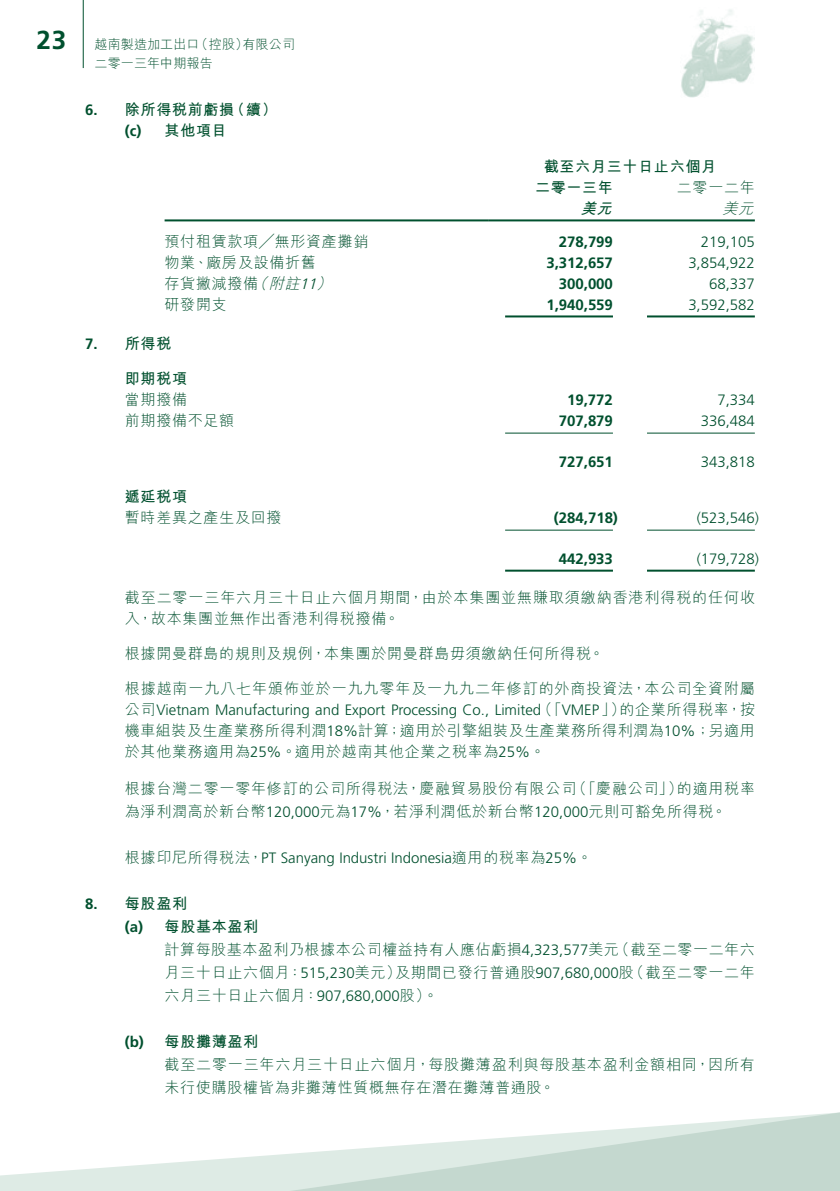
<style>
.page{position:relative;width:840px;height:1191px;background:#fff}
.page>*{position:absolute;margin:0;border:0;box-sizing:border-box;transform-origin:0 0}
.t1{font:700 26px "Frutiger LT Std";color:#00502e}
.Notes{font:300 15px/21px "M Hei HK";letter-spacing:.05em;color:#00502e}
.Notes-2{font:300 15px "Frutiger LT Std";color:#00502e}
.Notes-3{font:700 15px "Frutiger LT Std";color:#00502e}
.Notes-4{font:700 15px "M Hei HK";letter-spacing:.05em;color:#00502e}
.Notes_HD1{font:700 15px "M Hei HK";letter-spacing:.05em;color:#00502e}
.Notes_HD2{font:700 15px "M Hei HK";letter-spacing:.05em;color:#00502e}
.Notes_HD2-2{font:700 15px "Frutiger LT Std";color:#00502e}
.Notes_HD1-2{font:700 15px "Frutiger LT Std";color:#00502e}
.Notes-5{font:italic 300 15px "M Hei HK";color:#00502e}
.Notes-6{font:italic 700 15px "M Hei HK";color:#00502e}
.Notes-7{font:italic 300 15px "Frutiger LT Std";color:#00502e}
.t2{font:300 13px/19px "M Hei HK";letter-spacing:.01em;color:#00502e}
.s1{font-family:"Frutiger LT Std"}
.s2{font-family:"M Hei HK"}
</style>
<div class="page">
<svg style="left:0;top:1168px;width:96px;height:23px;fill:#deebe5"></svg>
<svg style="left:96px;top:1112px;width:743px;height:79px"></svg>
<hr style="left:83px;top:0;width:1px;height:68px;background:#00502e">
<img style="left:681px;top:9px;width:73px;height:89px">
<svg style="left:488px;top:221px;width:141px;height:1px"></svg>
<hr style="left:164px;top:219px;width:324px;height:2px;background:#00502e">
<hr style="left:488px;top:219px;width:141px;height:2px;background:#00502e">
<hr style="left:629px;top:219px;width:125px;height:2px;background:#00502e">
<hr style="left:505px;top:315px;width:107px;height:2px;background:#00502e">
<hr style="left:646px;top:315px;width:108px;height:2px;background:#00502e">
<svg style="left:505px;top:432px;width:108px;height:99px"></svg>
<hr style="left:505px;top:432px;width:107px;height:1px;background:#00502e">
<hr style="left:646px;top:432px;width:108px;height:1px;background:#00502e">
<hr style="left:505px;top:529px;width:107px;height:1px;background:#00502e">
<hr style="left:646px;top:529px;width:108px;height:1px;background:#00502e">
<hr style="left:505px;top:569px;width:107px;height:2px;background:#00502e">
<hr style="left:646px;top:569px;width:108px;height:2px;background:#00502e">
<h1 class="t1" style="left:37px;top:25px;width:31px">23</h1>
<p class="t2" style="left:195px;top:35px;width:55px">（控股）</p>
<p class="t2" style="left:94px;top:35px;width:120px">越南製造加工出口二零一三年中期報告</p>
<p class="t2" style="left:242px;top:35px;width:54px">有限公司</p>
<p class="Notes_HD1-2" style="left:85px;top:101px;width:14px">6.</p>
<p class="Notes_HD1-2" style="left:85px;top:335px;width:14px">7.</p>
<p class="Notes_HD1-2" style="left:85px;top:895px;width:14px">8.</p>
<p class="Notes_HD1" style="left:125px;top:99px;width:111px">除所得稅前虧損</p>
<p class="Notes_HD1" style="left:230px;top:99px;width:49px">（續(</p>
<p class="Notes_HD2-2" style="left:125px;top:122px;width:18px">)c(</p>
<p class="Notes_HD2" style="left:164px;top:120px;width:64px">其他項目</p>
<p class="Notes-4" style="left:543px;top:155px;width:174px">截至六月三十日止六個月</p>
<p class="Notes" style="left:676px;top:176px;width:79px">二零一二年</p>
<p class="Notes-4" style="left:534px;top:176px;width:79px">二零一三年</p>
<p class="Notes-6" style="left:580px;top:197px;width:37px">美元</p>
<p class="Notes-5" style="left:722px;top:200px;width:36px">美元</p>
<p class="Notes" style="left:164px;top:230px;width:205px">預付租賃款項╱無形資產攤銷</p>
<p class="Notes-3" style="left:558px;top:232px;width:56px">278,799</p>
<p class="Notes-2" style="left:700px;top:233px;width:56px">219,105</p>
<p class="Notes" style="left:164px;top:251px;width:153px">物業、廠房及設備折舊</p>
<p class="Notes-3" style="left:546px;top:253px;width:68px">3,312,657</p>
<p class="Notes-2" style="left:688px;top:254px;width:68px">3,854,922</p>
<p class="Notes-5" style="left:252px;top:275px;width:20px">（</p>
<p class="Notes-5" style="left:316px;top:275px;width:20px">(</p>
<p class="Notes-5" style="left:268px;top:275px;width:36px">附註</p>
<p class="Notes" style="left:164px;top:272px;width:95px">存貨撇減撥備</p>
<p class="Notes-7" style="left:299px;top:275px;width:23px">11</p>
<p class="Notes-3" style="left:558px;top:274px;width:56px">300,000</p>
<p class="Notes-2" style="left:708px;top:275px;width:47px">68,337</p>
<p class="Notes" style="left:164px;top:293px;width:64px">研發開支</p>
<p class="Notes_HD1" style="left:125px;top:332px;width:48px">所得稅</p>
<p class="Notes-3" style="left:546px;top:295px;width:68px">1,940,559</p>
<p class="Notes-2" style="left:688px;top:296px;width:68px">3,592,582</p>
<p class="Notes-4" style="left:125px;top:367px;width:64px">即期稅項</p>
<p class="Notes" style="left:125px;top:388px;width:64px">當期撥備</p>
<p class="Notes-3" style="left:567px;top:391px;width:47px">19,772</p>
<p class="Notes-2" style="left:717px;top:391px;width:39px">7,334</p>
<p class="Notes" style="left:125px;top:409px;width:111px">前期撥備不足額</p>
<p class="Notes-3" style="left:558px;top:412px;width:56px">707,879</p>
<p class="Notes-2" style="left:700px;top:412px;width:56px">336,484</p>
<p class="Notes-3" style="left:558px;top:453px;width:56px">727,651</p>
<p class="Notes-2" style="left:700px;top:453px;width:56px">343,818</p>
<p class="Notes-4" style="left:125px;top:485px;width:64px">遞延稅項</p>
<p class="Notes" style="left:125px;top:506px;width:158px">暫時差異之產生及回撥</p>
<p class="Notes-3" style="left:553px;top:509px;width:65px">)284,718(</p>
<p class="Notes-2" style="left:696px;top:509px;width:64px">)523,546(</p>
<p class="Notes-2" style="left:696px;top:550px;width:64px">)179,728(</p>
<p class="Notes-3" style="left:558px;top:550px;width:56px">442,933</p>
<p class="Notes" style="left:125px;top:586px;width:631px">截至二零一三年六月三十日止六個月期間，由於本集團並無賺取須繳納香港利得稅的任何收入，故本集團並無作出香港利得稅撥備。</p>
<p class="Notes" style="left:125px;top:642px;width:480px">根據開曼群島的規則及規例，本集團於開曼群島毋須繳納任何所得稅。</p>
<p class="Notes" style="left:125px;top:677px;width:631px;text-align:right">根據越南一九八七年頒佈並於一九九零年及一九九二年修訂的外商投資法，本公司全資附屬的企業所得稅率，按</p>
<p class="Notes" style="left:537px;top:698px;width:89px">（「<span class="s1">VMEP</span>」）</p>
<p class="Notes" style="left:125px;top:698px;width:631px">公司<span class="s1">Vietnam Manufacturing and Export Processing Co., Limited<br></span>機車組裝及生產業務所得利潤<span class="s1">18%</span>計算；適用於引擎組裝及生產業務所得利潤為<span class="s1">10%</span>；另適用於其他業務適用為<span class="s1">25%</span>。適用於越南其他企業之稅率為<span class="s1">25%</span>。</p>
<p class="Notes" style="left:676px;top:777px;width:80px">的適用稅率</p>
<p class="Notes" style="left:125px;top:776px;width:603px;line-height:23px">根據台灣二零一零年修訂的公司所得稅法，慶融貿易股份有限公司<br>為淨利潤高於新台幣<span class="s1">120,000</span>元為<span class="s1">17%</span>，若淨利潤低於新台幣<span class="s1">120,000</span>元則可豁免所得稅。</p>
<p class="Notes-2" style="left:125px;top:849px;width:468px"><span class="s2">根據印尼所得稅法，</span>PT Sanyang Industri Indonesia<span class="s2">適用的稅率為</span>25%<span class="s2">。</span></p>
<p class="Notes_HD1" style="left:125px;top:892px;width:64px">每股盈利</p>
<p class="Notes" style="left:571px;top:777px;width:112px">（「慶融公司」）</p>
<p class="Notes_HD2-2" style="left:125px;top:918px;width:20px">)a(</p>
<p class="Notes_HD2-2" style="left:125px;top:1033px;width:21px">b( )</p>
<p class="Notes_HD2" style="left:164px;top:915px;width:95px">每股基本盈利</p>
<p class="Notes" style="left:164px;top:938px;width:455px">計算每股基本盈利乃根據本公司權益持有人應佔虧損<span class="s1">4,323,577</span>美元</p>
<p class="Notes" style="left:614px;top:938px;width:142px">（截至二零一二年六</p>
<p class="Notes" style="left:164px;top:960px;width:275px;line-height:23px">月三十日止六個月：<span class="s1">515,230</span>美元）<br>六月三十日止六個月：<span class="s1">907,680,000</span>股。(</p>
<p class="Notes_HD2" style="left:164px;top:1030px;width:95px">每股攤薄盈利</p>
<p class="Notes" style="left:629px;top:961px;width:127px">（截至二零一二年</p>
<p class="Notes-2" style="left:395px;top:964px;width:240px"><span class="s2">及期間已發行普通股</span>907,680,000<span class="s2">股</span></p>
<p class="Notes" style="left:164px;top:1052px;width:591px;line-height:23px">截至二零一三年六月三十日止六個月，每股攤薄盈利與每股基本盈利金額相同，因所有未行使購股權皆為非攤薄性質概無存在潛在攤薄普通股。</p>
</div>
